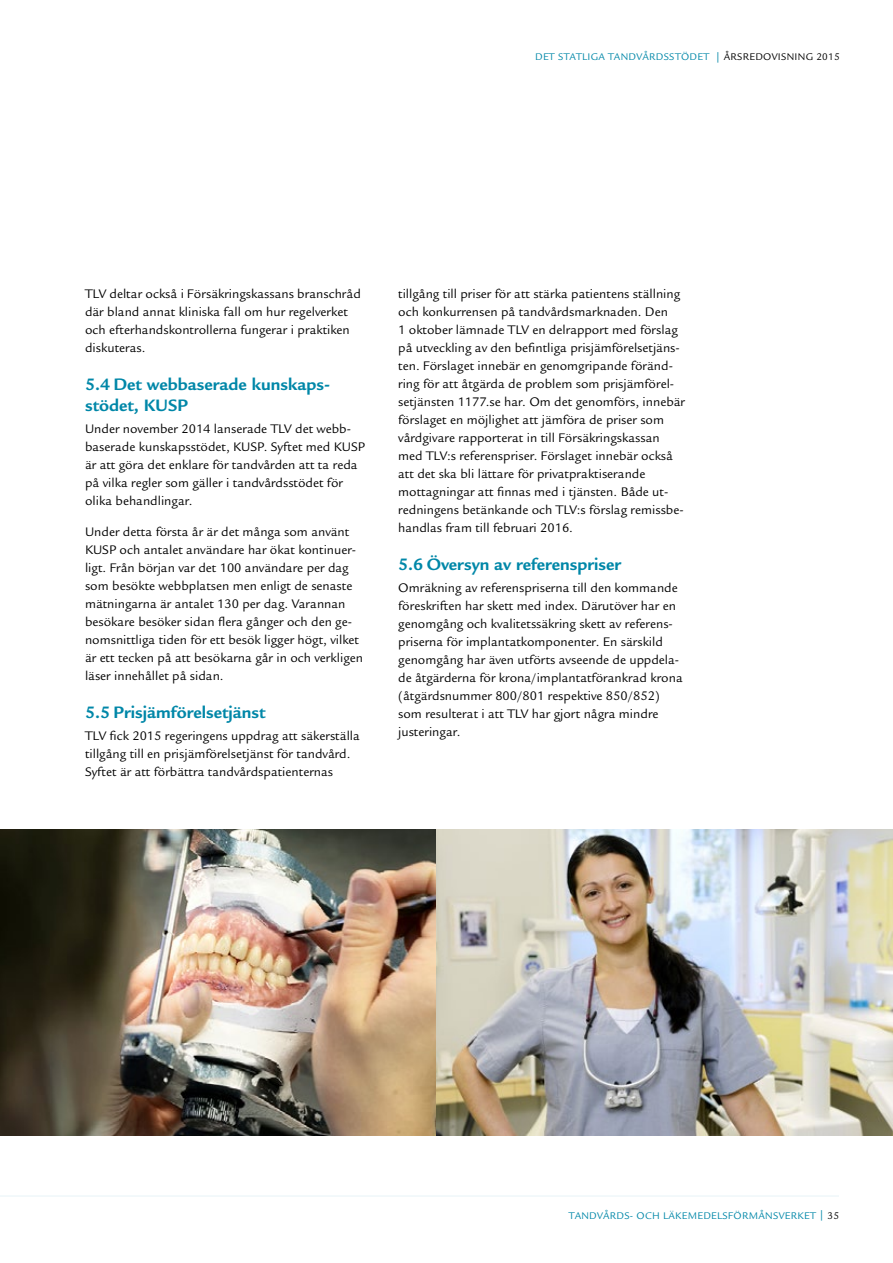
<style>
.page{position:relative;width:893px;height:1263px;background:#fff}
.page>*{position:absolute;margin:0;border:0;box-sizing:border-box;transform-origin:0 0}
.t1{font:700 18px/21px "Legacy Sans Std";color:#0087a8}
.t2{font:13.5px/18px "Legacy Sans Std";color:#000}
.t3{font:10.5px "Legacy Sans Std";letter-spacing:.03em;color:#0087a8}
.s1{color:#000}
</style>
<div class="page">
<hr style="left:0;top:1195px;width:839px;height:1px;background:#e7f3f7">
<img style="left:0;top:829px;width:893px;height:306px">
<p class="t3" style="left:535px;top:51px;width:306px">DET STATLIGA TANDVÅRDSSTÖDET | <span class="s1">ÅRSREDOVISNING 2015</span></p>
<p class="t2" style="left:85px;top:285px;width:277px">TLV deltar också i Försäkringskassans branschråd där bland annat kliniska fall om hur regelverket och efterhandskontrollerna fungerar i praktiken diskuteras.</p>
<h1 class="t1" style="left:85px;top:374px;width:247px">5.4 Det webbaserade kunskaps&shy;stödet, KUSP</h1>
<p class="t2" style="left:85px;top:420px;width:281px">Under november 2014 lanserade TLV det webb&shy;baserade kunskapsstödet, KUSP. Syftet med KUSP är att göra det enklare för tandvården att ta reda på vilka regler som gäller i tandvårdsstödet för olika behandlingar.</p>
<p class="t2" style="left:85px;top:523px;width:280px">Under detta första år är det många som använt KUSP och antalet användare har ökat kontinuer&shy;ligt. Från början var det 100 användare per dag som besökte webbplatsen men enligt de senaste mätningarna är antalet 130 per dag. Varannan besökare besöker sidan flera gånger och den ge&shy;nomsnittliga tiden för ett besök ligger högt, vilket är ett tecken på att besökarna går in och verkligen läser innehållet på sidan.</p>
<h1 class="t1" style="left:85px;top:702px;width:182px">5.5 Prisjämförelsetjänst</h1>
<p class="t2" style="left:85px;top:727px;width:276px">TLV fick 2015 regeringens uppdrag att säkerställa tillgång till en prisjämförelsetjänst för tandvård.<br>Syftet är att förbättra tandvårdspatienternas</p>
<p class="t2" style="left:398px;top:285px;width:288px">tillgång till priser för att stärka patientens ställning och konkurrensen på tandvårdsmarknaden. Den<br>1 oktober lämnade TLV en delrapport med förslag på utveckling av den befintliga prisjämförelsetjäns&shy;ten. Förslaget innebär en genomgripande föränd&shy;ring för att åtgärda de problem som prisjämförel&shy;setjänsten 1177.se har. Om det genomförs, innebär förslaget en möjlighet att jämföra de priser som vårdgivare rapporterat in till Försäkringskassan med TLV:s referenspriser. Förslaget innebär också att det ska bli lättare för privatpraktiserande mottagningar att finnas med i tjänsten. Både ut&shy;redningens betänkande och TLV:s förslag remissbe&shy;handlas fram till februari 2016.</p>
<h1 class="t1" style="left:398px;top:554px;width:225px">5.6 Översyn av referenspriser</h1>
<p class="t2" style="left:398px;top:579px;width:286px">Omräkning av referenspriserna till den kommande föreskriften har skett med index. Därutöver har en genomgång och kvalitetssäkring skett av referens&shy;priserna för implantatkomponenter. En särskild genomgång har även utförts avseende de uppdela&shy;de åtgärderna för krona/implantatförankrad krona (åtgärdsnummer 800/801 respektive 850/852) som resulterat i att TLV har gjort några mindre justeringar.</p>
<p class="t3" style="left:569px;top:1209px;width:272px">TANDVÅRDS- OCH LÄKEMEDELSFÖRMÅNSVERKET | <span class="s1">35</span></p>
</div>
